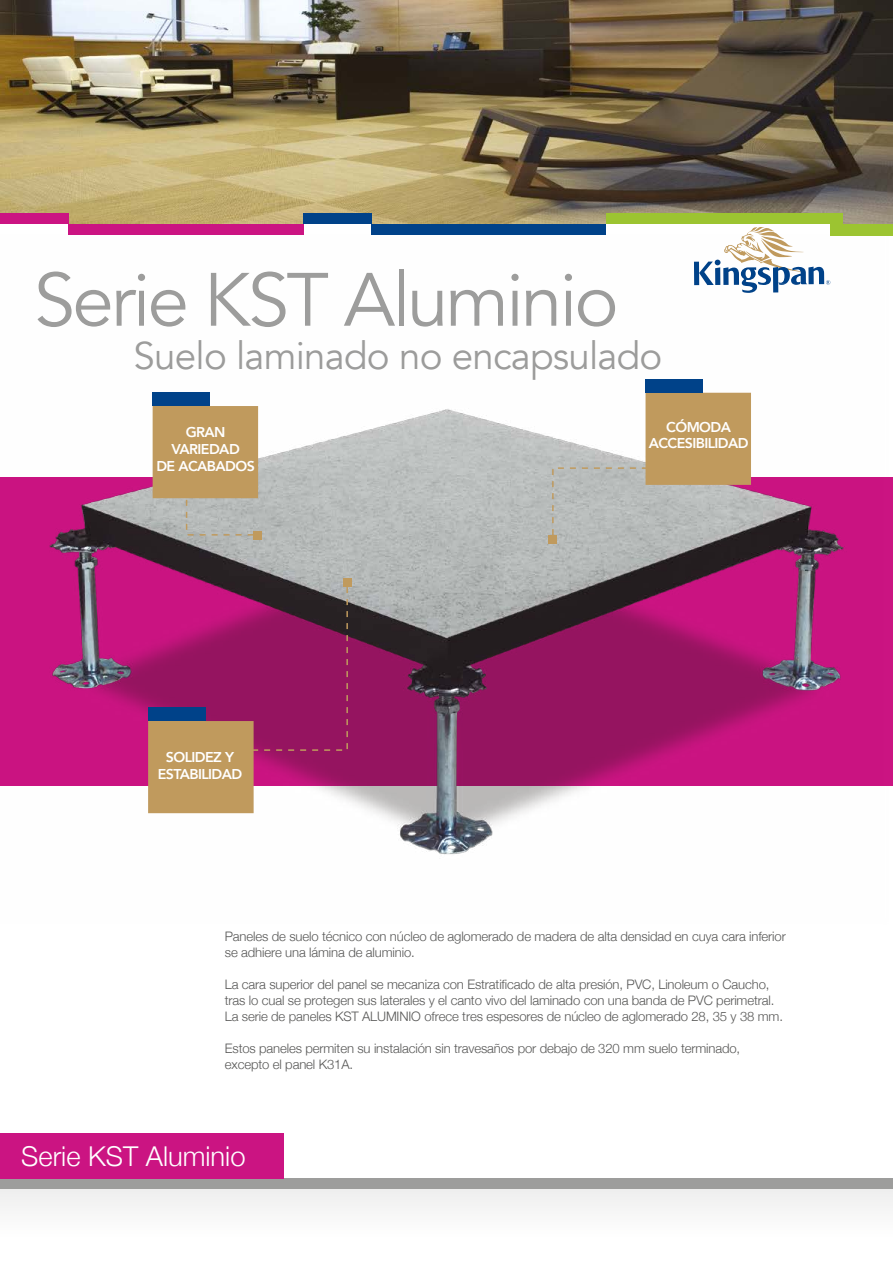
<style>
.page{position:relative;width:893px;height:1263px;background:#fff}
.page>*{position:absolute;margin:0;border:0;box-sizing:border-box;transform-origin:0 0}
.t1{font:74.55px "Avenir";letter-spacing:-.04em;color:#9d9d9c}
.t2{font:38.55px "Avenir";letter-spacing:-.02em;color:#9d9d9c}
.t3{font:300 27.3px "Helvetica Neue";color:#fff}
.t4{font:800 14.25px/16.8px "Avenir";letter-spacing:-.04em;color:#fff;text-align:center}
.t5{font:300 13.05px/16px "Helvetica Neue";letter-spacing:-.01em;color:#575756}
</style>
<div class="page">
<img style="left:0;top:235px;width:893px;height:620px">
<div style="left:0;top:1184px;width:893px;height:79px;background:#fbfbfb"></div>
<div style="left:0;top:1178px;width:893px;height:11px;background:#9d9d9c"></div>
<div style="left:0;top:1133px;width:283px;height:45px;background:#cb1482"></div>
<svg style="left:694px;top:227px;width:136px;height:66px"></svg>
<div style="left:254px;top:531px;width:8px;height:8px;background:#c09a5d"></div>
<svg style="left:148px;top:583px;width:201px;height:230px;background:#a1406a"></svg>
<div style="left:343px;top:578px;width:8px;height:9px;background:#c09a5d"></div>
<svg style="left:153px;top:393px;width:105px;height:143px;background:#bea67c"></svg>
<div style="left:153px;top:392px;width:57px;height:13px;background:#004289"></div>
<svg style="left:551px;top:379px;width:200px;height:159px"></svg>
<div style="left:549px;top:535px;width:8px;height:9px;background:#c09a5d"></div>
<img style="left:0;top:0;width:893px;height:224px">
<div style="left:830px;top:224px;width:63px;height:11px;background:#9cc431"></div>
<div style="left:606px;top:213px;width:236px;height:11px;background:#9cc431"></div>
<div style="left:372px;top:224px;width:234px;height:11px;background:#004289"></div>
<div style="left:303px;top:213px;width:69px;height:11px;background:#004289"></div>
<div style="left:68px;top:224px;width:235px;height:11px;background:#cb1482"></div>
<div style="left:0;top:213px;width:68px;height:11px;background:#cb1482"></div>
<h1 class="t1" style="left:34px;top:256px;width:586px">Serie KST Aluminio</h1>
<h2 class="t2" style="left:134px;top:333px;width:530px">Suelo laminado no encapsulado</h2>
<p class="t4" style="left:156px;top:424px;width:100px">GRAN<br>VARIEDAD<br>DE ACABADOS</p>
<p class="t4" style="left:649px;top:418px;width:101px">CÓMODA<br>ACCESIBILIDAD</p>
<p class="t4" style="left:158px;top:748px;width:86px">SOLIDEZ Y<br>ESTABILIDAD</p>
<p class="t5" style="left:225px;top:927px;width:562px">Paneles de suelo técnico con núcleo de aglomerado de madera de alta densidad en cuya cara inferior se adhiere una lámina de aluminio.</p>
<p class="t5" style="left:225px;top:975px;width:560px">La cara superior del panel se mecaniza con Estratificado de alta presión, PVC, Linoleum o Caucho, tras lo cual se protegen sus laterales y el canto vivo del laminado con una banda de PVC perimetral.<br>La serie de paneles KST ALUMINIO ofrece tres espesores de núcleo de aglomerado 28, 35 y 38 mm.</p>
<p class="t5" style="left:225px;top:1039px;width:517px">Estos paneles permiten su instalación sin travesaños por debajo de 320 mm suelo terminado, excepto el panel K31A.</p>
<h3 class="t3" style="left:21px;top:1134px;width:226px">Serie KST Aluminio</h3>
</div>
